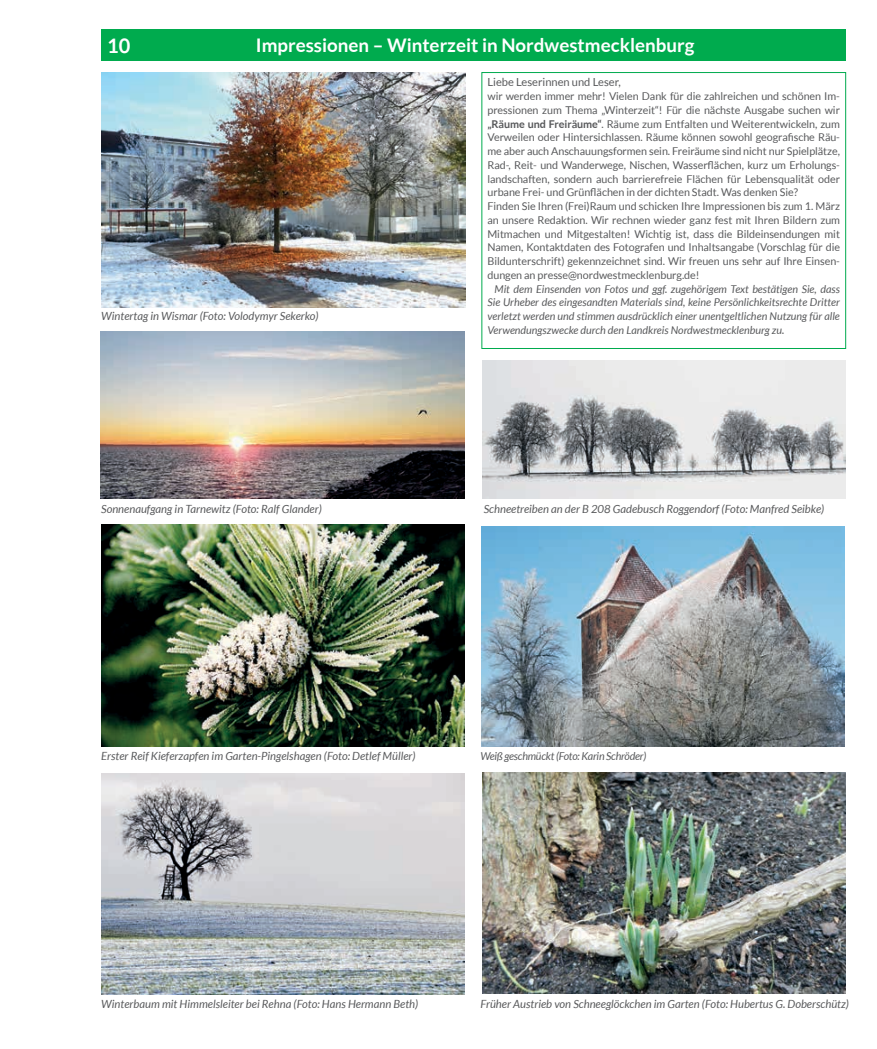
<style>
.page{position:relative;width:877px;height:1049px;background:#fff}
.page>*{position:absolute;margin:0;border:0;box-sizing:border-box;transform-origin:0 0}
.t1{font:700 20px "Lato";color:#fff}
.t2{font:700 18.75px "Lato";color:#fff}
.t3{font:italic 11.25px "Lato";color:#58595b}
.t4{font:11.12px "Lato";color:#58595b}
.t5{font:italic 10.88px "Lato";letter-spacing:-.02em;color:#58595b}
.t6{font:10.75px/13.8px "Lato";letter-spacing:-.005em;color:#58595b}
.t7{font:italic 10.75px/13.8px "Lato";color:#58595b;text-align:justify}
.s1{font-weight:700}
</style>
<div class="page">
<div style="left:101px;top:29px;width:744px;height:32px;background:#00ab4e"></div>
<img style="left:482px;top:526px;width:363px;height:220px">
<img style="left:101px;top:73px;width:364px;height:234px">
<img style="left:101px;top:332px;width:364px;height:167px">
<img style="left:482px;top:361px;width:363px;height:137px">
<img style="left:101px;top:525px;width:364px;height:222px">
<img style="left:101px;top:774px;width:364px;height:220px">
<img style="left:482px;top:772px;width:363px;height:221px">
<div style="left:482px;top:72px;width:364px;height:277px;border:1px solid #00ab4e"></div>
<h1 class="t1" style="left:107px;top:34px;width:25px">10</h1>
<h2 class="t2" style="left:256px;top:35px;width:440px">Impressionen – Winterzeit in Nordwestmecklenburg</h2>
<p class="t3" style="left:101px;top:310px;width:219px">Wintertag in Wismar (Foto: Volodymyr Sekerko)</p>
<p class="t4" style="left:487px;top:76px;width:135px">Liebe Leserinnen und Leser,</p>
<p class="t6" style="left:487px;top:89px;width:354px">wir werden immer mehr! Vielen Dank für die zahlreichen und schönen Im&shy;pressionen zum Thema „Winterzeit“! Für die nächste Ausgabe suchen wir <span class="s1">„Räume und Freiräume“</span>. Räume zum Entfalten und Weiterentwickeln, zum Verweilen oder Hintersichlassen. Räume können sowohl geografische Räu&shy;me aber auch Anschauungsformen sein. Freiräume sind nicht nur Spielplätze, Rad-, Reit- und Wanderwege, Nischen, Wasserflächen, kurz um Erholungs&shy;landschaften, sondern auch barrierefreie Flächen für Lebensqualität oder urbane Frei- und Grünflächen in der dichten Stadt. Was denken Sie?<br>Finden Sie Ihren (Frei)Raum und schicken Ihre Impressionen bis zum 1. März an unsere Redaktion. Wir rechnen wieder ganz fest mit Ihren Bildern zum Mitmachen und Mitgestalten! Wichtig ist, dass die Bildeinsendungen mit Namen, Kontaktdaten des Fotografen und Inhaltsangabe (Vorschlag für die Bildunterschrift) gekennzeichnet sind. Wir freuen uns sehr auf Ihre Einsen&shy;dungen an presse@nordwestmecklenburg.de!</p>
<p class="t7" style="left:487px;top:282px;width:354px;text-indent:7px">Mit dem Einsenden von Fotos und ggf. zugehörigem Text bestätigen Sie, dass Sie Urheber des eingesandten Materials sind, keine Persönlichkeitsrechte Dritter verletzt werden und stimmen ausdrücklich einer unentgeltlichen Nutzung für alle Verwendungszwecke durch den Landkreis Nordwestmecklenburg zu.</p>
<p class="t3" style="left:101px;top:502px;width:222px">Sonnenaufgang in Tarnewitz (Foto: Ralf Glander)</p>
<p class="t3" style="left:484px;top:502px;width:342px">Schneetreiben an der B 208 Gadebusch Roggendorf (Foto: Manfred Seibke)</p>
<p class="t3" style="left:101px;top:750px;width:316px">Erster Reif Kieferzapfen im Garten-Pingelshagen (Foto: Detlef Müller)</p>
<p class="t5" style="left:481px;top:750px;width:167px">Weiß geschmückt (Foto: Karin Schröder)</p>
<p class="t3" style="left:101px;top:997px;width:319px">Winterbaum mit Himmelsleiter bei Rehna (Foto: Hans Hermann Beth)</p>
<p class="t3" style="left:481px;top:997px;width:370px">Früher Austrieb von Schneeglöckchen im Garten (Foto: Hubertus G. Doberschütz)</p>
</div>
